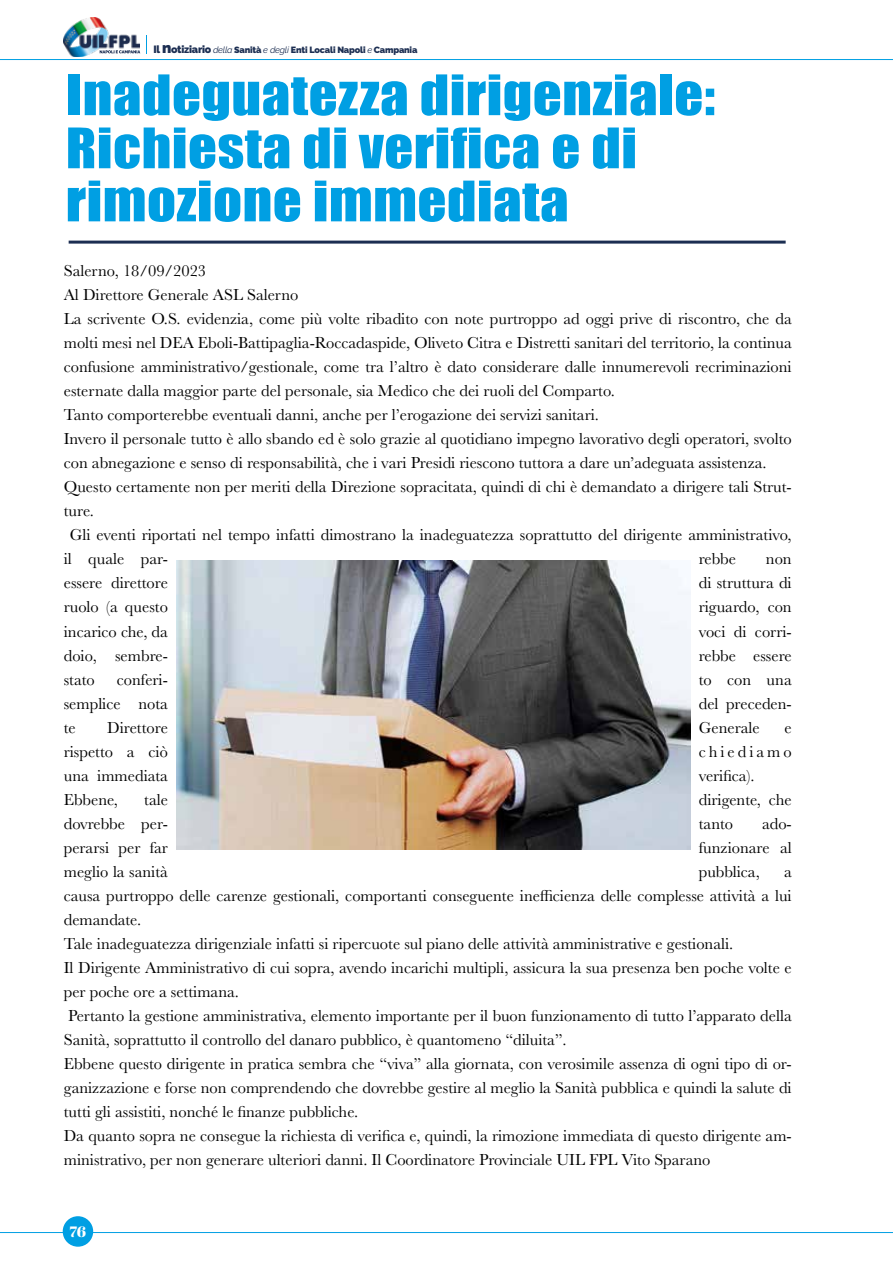
<style>
.page{position:relative;width:893px;height:1263px;background:#fff}
.page>*{position:absolute;margin:0;border:0;box-sizing:border-box;transform-origin:0 0}
.t1{font:51.6px/53.1px "Impact";letter-spacing:.01em;color:#009fe3;scale:1.1 1}
.t2{font:16.5px/24px "Baskerville";color:#000}
.t3{font:16.5px "Baskerville";letter-spacing:.18em;color:#000}
.t4{font:15px "Abril Fatface";color:#fff}
.t5{font:900 9px "Raleway";letter-spacing:-.02em;color:#1c2e52}
.s1{font-size:10.5px}
.s2{font-size:15px}
.s3{font-weight:400;font-style:italic}
</style>
<div class="page">
<img style="left:64px;top:18px;width:76px;height:39px">
<svg style="left:146px;top:35px;width:1px;height:18px"></svg>
<hr style="left:0;top:59px;width:893px;height:1px;background:#009fe3">
<hr style="left:0;top:1232px;width:893px;height:1px;background:#009fe3">
<div style="left:63px;top:1217px;width:29px;height:29px;background:#009fe3;border-radius:50%"></div>
<div style="left:63px;top:1216px;width:30px;height:31px;border:2px solid #009fe3;border-radius:50%"></div>
<hr style="left:69px;top:241px;width:717px;height:3px;background:#1c2e52">
<img style="left:176px;top:561px;width:514px;height:289px">
<p class="t5" style="left:153px;top:45px;width:265px"><span class="s1">Il</span> <span class="s2">n</span><span class="s1">otiziario</span> <span class="s3">della</span> Sanità <span class="s3">e degli</span> Enti Locali Napoli <span class="s3">e</span> Campania</p>
<h1 class="t1" style="left:66px;top:67px;width:592px">Inadeguatezza dirigenziale:<br>Richiesta di verifica e di rimozione immediata</h1>
<p class="t2" style="left:64px;top:259px;width:144px">Salerno, 18/09/2023</p>
<p class="t2" style="left:64px;top:283px;width:236px">Al Direttore Generale ASL Salerno</p>
<p class="t2" style="left:64px;top:307px;width:729px">La scrivente O.S. evidenzia, come più volte ribadito con note purtroppo ad oggi prive di riscontro, che da</p>
<p class="t2" style="left:64px;top:331px;width:729px">molti mesi nel DEA Eboli-Battipaglia-Roccadaspide, Oliveto Citra e Distretti sanitari del territorio, la continua</p>
<p class="t2" style="left:64px;top:355px;width:729px">confusione amministrativo/gestionale, come tra l’altro è dato considerare dalle innumerevoli recriminazioni</p>
<p class="t2" style="left:64px;top:379px;width:553px">esternate dalla maggior parte del personale, sia Medico che dei ruoli del Comparto.</p>
<p class="t2" style="left:64px;top:403px;width:537px">Tanto comporterebbe eventuali danni, anche per l’erogazione dei servizi sanitari.</p>
<p class="t2" style="left:64px;top:427px;width:729px">Invero il personale tutto è allo sbando ed è solo grazie al quotidiano impegno lavorativo degli operatori, svolto</p>
<p class="t2" style="left:64px;top:451px;width:704px">con abnegazione e senso di responsabilità, che i vari Presidi riescono tuttora a dare un’adeguata assistenza.</p>
<p class="t2" style="left:64px;top:475px;width:729px">Questo certamente non per meriti della Direzione sopracitata, quindi di chi è demandato a dirigere tali Strut-</p>
<p class="t2" style="left:64px;top:499px;width:32px">ture.</p>
<p class="t2" style="left:70px;top:523px;width:723px">Gli eventi riportati nel tempo infatti dimostrano la inadeguatezza soprattutto del dirigente amministrativo,</p>
<p class="t2" style="left:64px;top:547px;width:106px">il quale par-</p>
<p class="t2" style="left:699px;top:547px;width:39px">rebbe</p>
<p class="t2" style="left:766px;top:547px;width:27px">non</p>
<p class="t2" style="left:64px;top:571px;width:106px">essere direttore</p>
<p class="t2" style="left:699px;top:571px;width:94px">di struttura di</p>
<p class="t2" style="left:64px;top:595px;width:106px">ruolo (a questo</p>
<p class="t2" style="left:699px;top:595px;width:94px">riguardo, con</p>
<p class="t2" style="left:64px;top:619px;width:106px">incarico che, da</p>
<p class="t2" style="left:699px;top:619px;width:94px">voci di corri-</p>
<p class="t2" style="left:64px;top:643px;width:106px">doio, sembre-</p>
<p class="t2" style="left:699px;top:643px;width:94px">rebbe essere</p>
<p class="t2" style="left:64px;top:667px;width:32px">stato</p>
<p class="t2" style="left:117px;top:667px;width:53px">conferi-</p>
<p class="t2" style="left:699px;top:667px;width:94px">to con una</p>
<p class="t2" style="left:64px;top:691px;width:106px">semplice nota</p>
<p class="t2" style="left:699px;top:691px;width:94px">del preceden-</p>
<p class="t2" style="left:64px;top:715px;width:14px">te</p>
<p class="t2" style="left:107px;top:715px;width:62px">Direttore</p>
<p class="t2" style="left:699px;top:715px;width:62px">Generale</p>
<p class="t2" style="left:784px;top:715px;width:9px">e</p>
<p class="t2" style="left:64px;top:739px;width:106px">rispetto a ciò</p>
<p class="t3" style="left:699px;top:741px;width:94px">chiediamo</p>
<p class="t2" style="left:64px;top:763px;width:106px">una immediata</p>
<p class="t2" style="left:699px;top:763px;width:57px">verifica).</p>
<p class="t2" style="left:64px;top:787px;width:56px">Ebbene,</p>
<p class="t2" style="left:144px;top:787px;width:25px">tale</p>
<p class="t2" style="left:699px;top:787px;width:94px">dirigente, che</p>
<p class="t2" style="left:64px;top:811px;width:106px">dovrebbe per-</p>
<p class="t2" style="left:699px;top:811px;width:36px">tanto</p>
<p class="t2" style="left:762px;top:811px;width:31px">ado-</p>
<p class="t2" style="left:64px;top:835px;width:106px">perarsi per far</p>
<p class="t2" style="left:699px;top:835px;width:94px">funzionare al</p>
<p class="t2" style="left:64px;top:859px;width:106px">meglio la sanità</p>
<p class="t2" style="left:699px;top:859px;width:63px">pubblica,</p>
<p class="t2" style="left:64px;top:859px;width:729px;text-indent:720px">a causa purtroppo delle carenze gestionali, comportanti conseguente inefficienza delle complesse attività a lui demandate.<br>Tale inadeguatezza dirigenziale infatti si ripercuote sul piano delle attività amministrative e gestionali.<br>Il Dirigente Amministrativo di cui sopra, avendo incarichi multipli, assicura la sua presenza ben poche volte e per poche ore a settimana.<br>Pertanto la gestione amministrativa, elemento importante per il buon funzionamento di tutto l’apparato della Sanità, soprattutto il controllo del danaro pubblico, è quantomeno “diluita”.<br>Ebbene questo dirigente in pratica sembra che “viva” alla giornata, con verosimile assenza di ogni tipo di or&shy;ganizzazione e forse non comprendendo che dovrebbe gestire al meglio la Sanità pubblica e quindi la salute di tutti gli assistiti, nonché le finanze pubbliche.<br>Da quanto sopra ne consegue la richiesta di verifica e, quindi, la rimozione immediata di questo dirigente am&shy;ministrativo, per non generare ulteriori danni. Il Coordinatore Provinciale UIL FPL Vito Sparano</p>
<p class="t4" style="left:69px;top:1221px;width:18px">76</p>
</div>
